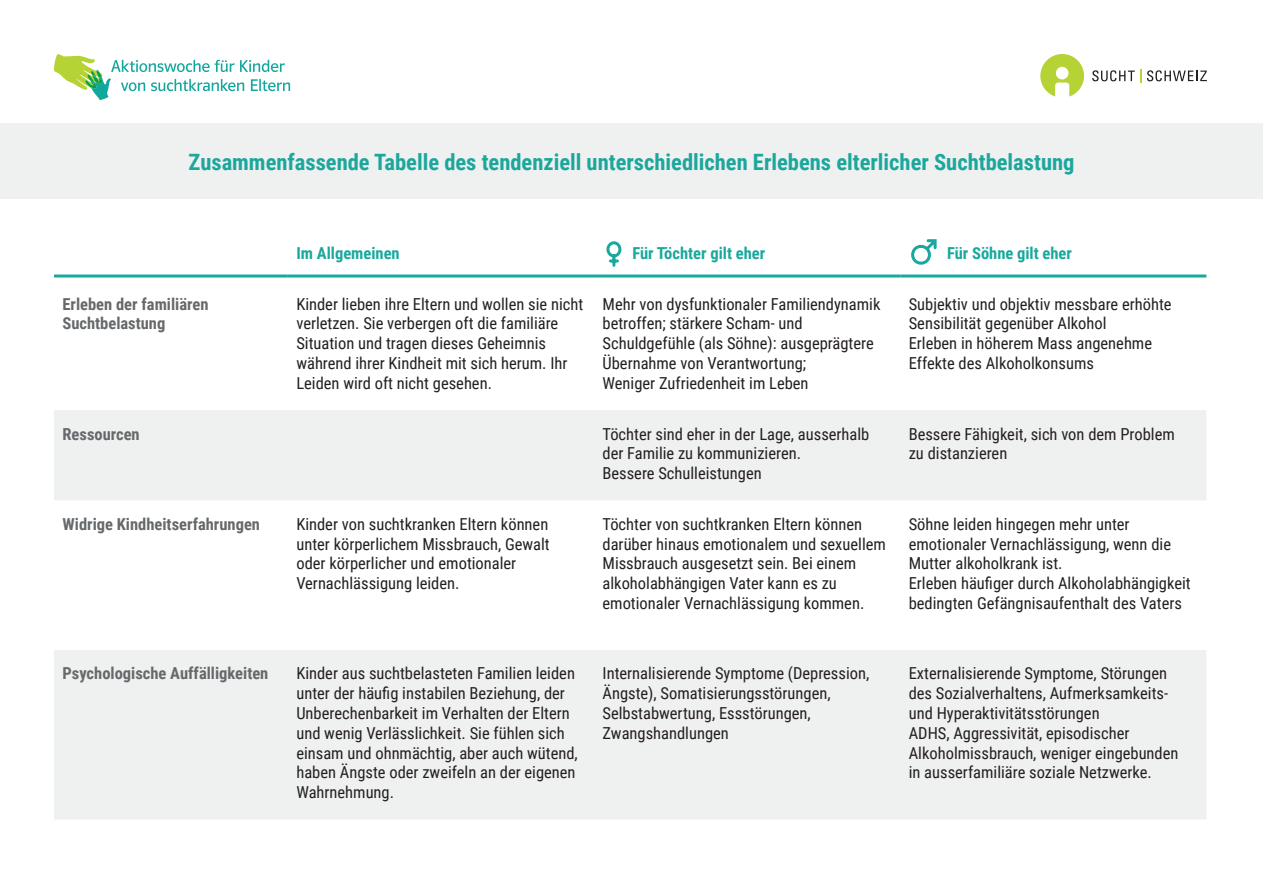
<style>
.page{position:relative;width:1263px;height:893px;background:#fff}
.page>*{position:absolute;margin:0;border:0;box-sizing:border-box;transform-origin:0 0}
.t1{font:700 22.5px "Roboto Condensed";color:#1ca79d}
.t2{font:16.5px/19.8px "Roboto Condensed";color:#231f20}
.t3{font:700 16.5px/19.8px "Roboto Condensed";color:#66696b}
.t4{font:700 16.5px "Roboto Condensed";color:#19a89d}
</style>
<div class="page">
<div style="left:0;top:123px;width:1263px;height:76px;background:#eff0f0"></div>
<svg style="left:54px;top:54px;width:236px;height:46px"></svg>
<svg style="left:1147px;top:70px;width:60px;height:11px"></svg>
<svg style="left:1092px;top:69px;width:49px;height:14px"></svg>
<svg style="left:1040px;top:54px;width:44px;height:43px"></svg>
<svg style="left:54px;top:410px;width:1152px;height:409px;fill:#eff0f0"></svg>
<hr style="left:54px;top:274px;width:234px;height:3px;background:#19a89d">
<hr style="left:288px;top:274px;width:306px;height:3px;background:#19a89d">
<hr style="left:594px;top:274px;width:306px;height:3px;background:#19a89d">
<hr style="left:900px;top:274px;width:306px;height:3px;background:#19a89d">
<svg style="left:911px;top:239px;width:26px;height:26px"></svg>
<svg style="left:606px;top:241px;width:16px;height:26px"></svg>
<h1 class="t1" style="left:189px;top:146px;width:887px">Zusammenfassende Tabelle des tendenziell unterschiedlichen Erlebens elterlicher Suchtbelastung</h1>
<p class="t4" style="left:296px;top:242px;width:105px">Im Allgemeinen</p>
<p class="t4" style="left:632px;top:242px;width:134px">Für Töchter gilt eher</p>
<p class="t4" style="left:947px;top:242px;width:127px">Für Söhne gilt eher</p>
<p class="t3" style="left:62px;top:293px;width:147px">Erleben der familiären<br>Suchtbelastung</p>
<p class="t2" style="left:296px;top:293px;width:288px">Kinder lieben ihre Eltern und wollen sie nicht verletzen. Sie verbergen oft die familiäre Situation und tragen dieses Geheimnis während ihrer Kindheit mit sich herum. Ihr Leiden wird oft nicht gesehen.</p>
<p class="t2" style="left:602px;top:293px;width:279px">Mehr von dysfunktionaler Familiendynamik betroffen; stärkere Scham- und Schuldgefühle (als Söhne): ausgeprägtere Übernahme von Verantwortung;<br>Weniger Zufriedenheit im Leben</p>
<p class="t2" style="left:909px;top:293px;width:264px">Subjektiv und objektiv messbare erhöhte Sensibilität gegenüber Alkohol<br>Erleben in höherem Mass angenehme Effekte des Alkoholkonsums</p>
<p class="t3" style="left:62px;top:423px;width:79px">Ressourcen</p>
<p class="t2" style="left:602px;top:423px;width:268px">Töchter sind eher in der Lage, ausserhalb der Familie zu kommunizieren.<br>Bessere Schulleistungen</p>
<p class="t2" style="left:909px;top:423px;width:268px">Bessere Fähigkeit, sich von dem Problem zu distanzieren</p>
<p class="t3" style="left:62px;top:513px;width:199px">Widrige Kindheitserfahrungen</p>
<p class="t2" style="left:296px;top:513px;width:255px">Kinder von suchtkranken Eltern können unter körperlichem Missbrauch, Gewalt oder körperlicher und emotionaler Vernachlässigung leiden.</p>
<p class="t2" style="left:602px;top:513px;width:285px">Töchter von suchtkranken Eltern können darüber hinaus emotionalem und sexuellem Missbrauch ausgesetzt sein. Bei einem alkoholabhängigen Vater kann es zu emotionaler Vernachlässigung kommen.</p>
<p class="t2" style="left:909px;top:513px;width:283px">Söhne leiden hingegen mehr unter emotionaler Vernachlässigung, wenn die Mutter alkoholkrank ist.<br>Erleben häufiger durch Alkoholabhängigkeit bedingten Gefängnisaufenthalt des Vaters</p>
<p class="t3" style="left:62px;top:663px;width:207px">Psychologische Auffälligkeiten</p>
<p class="t2" style="left:296px;top:663px;width:283px">Kinder aus suchtbelasteten Familien leiden unter der häufig instabilen Beziehung, der Unberechenbarkeit im Verhalten der Eltern und wenig Verlässlichkeit. Sie fühlen sich einsam und ohnmächtig, aber auch wütend, haben Ängste oder zweifeln an der eigenen Wahrnehmung.</p>
<p class="t2" style="left:602px;top:663px;width:268px">Internalisierende Symptome (Depression, Ängste), Somatisierungsstörungen, Selbstabwertung, Essstörungen, Zwangshandlungen</p>
<p class="t2" style="left:909px;top:663px;width:271px">Externalisierende Symptome, Störungen des Sozialverhaltens, Aufmerksamkeits&shy;und Hyperaktivitätsstörungen<br>ADHS, Aggressivität, episodischer Alkoholmissbrauch, weniger eingebunden in ausserfamiliäre soziale Netzwerke.</p>
</div>
